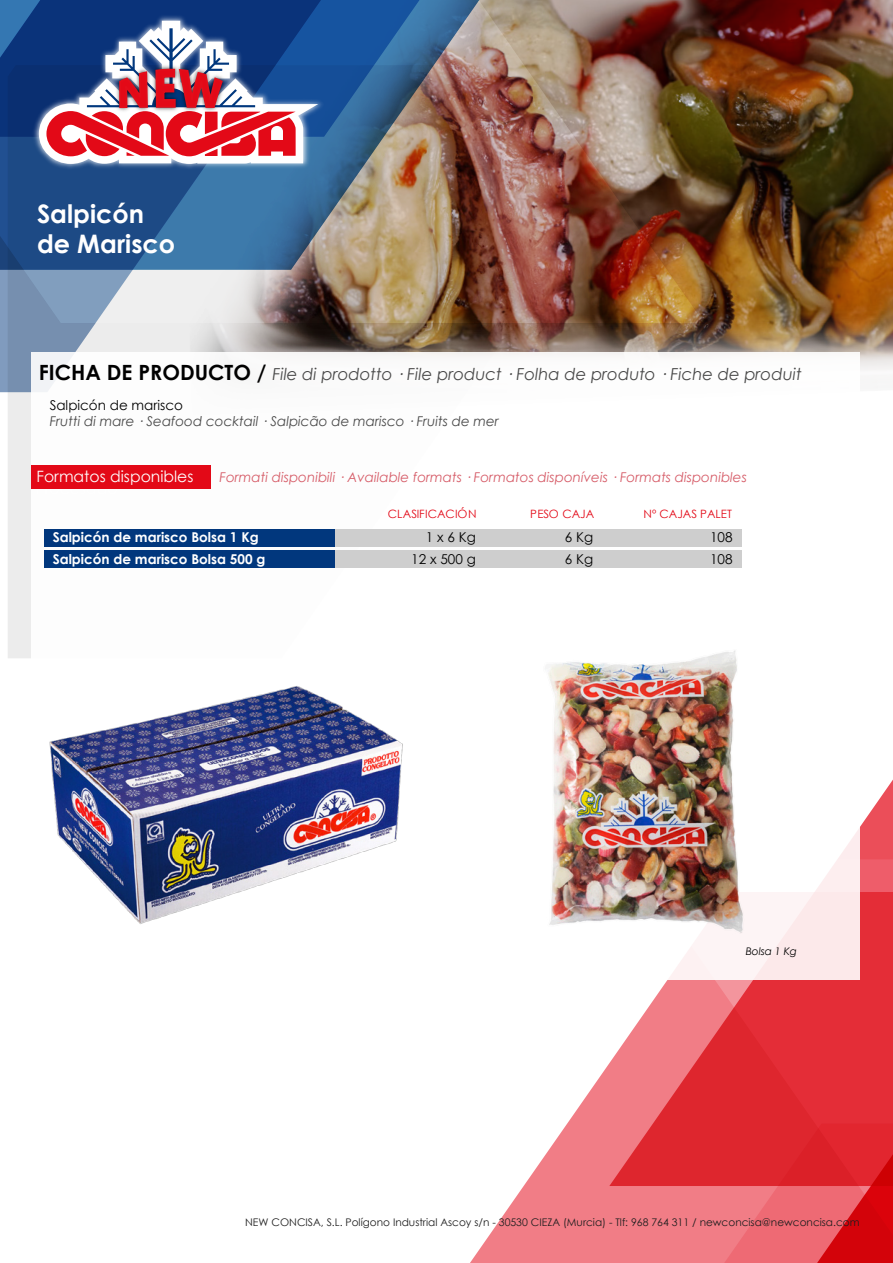
<style>
.page{position:relative;width:893px;height:1263px;background:#fff}
.page>*{position:absolute;margin:0;border:0;box-sizing:border-box;transform-origin:0 0}
.t1{font:700 25.5px/30.6px "Century Gothic";color:#fff}
.t2{font:italic 16.5px "Century Gothic";color:#494949}
.t3{font:15.6px "Century Gothic";color:#fff}
.t4{font:italic 13.5px "Century Gothic";color:#d65c68}
.t5{font:italic 13.5px "Century Gothic";color:#494949}
.t6{font:700 13.5px/21.3px "Century Gothic";color:#fff}
.t7{font:13.5px/21.3px "Century Gothic";color:#000}
.t8{font:11.55px "Century Gothic";color:#e30917}
.t9{font:10.5px "Century Gothic";color:#1e1e1e}
.t10{font:italic 10.5px "Century Gothic";color:#000}
.s1{font-weight:700;font-style:normal;font-size:21px;color:#000}
</style>
<div class="page">
<svg style="left:860px;top:779px;width:33px;height:80px;fill:#eb4e59"></svg>
<svg style="left:470px;top:1032px;width:161px;height:231px"></svg>
<svg style="left:631px;top:859px;width:262px;height:404px"></svg>
<img style="left:388px;top:0;width:505px;height:370px">
<svg style="left:0;top:323px;width:388px;height:69px"></svg>
<img style="left:0;top:0;width:704px;height:323px">
<div style="left:32px;top:352px;width:828px;height:627px;background:#fff"></div>
<img style="left:545px;top:650px;width:315px;height:304px">
<img style="left:49px;top:686px;width:354px;height:238px">
<img style="left:32px;top:12px;width:295px;height:161px">
<svg style="left:39px;top:0;width:279px;height:263px"></svg>
<div style="left:285px;top:551px;width:456px;height:17px;background:#cecece"></div>
<div style="left:44px;top:551px;width:290px;height:17px;background:#01377d"></div>
<div style="left:31px;top:465px;width:179px;height:23px;background:#e30917"></div>
<div style="left:285px;top:529px;width:456px;height:18px;background:#cecece"></div>
<div style="left:44px;top:529px;width:290px;height:18px;background:#01377d"></div>
<h1 class="t1" style="left:37px;top:197px;width:140px">Salpicón de Marisco</h1>
<h2 class="t2" style="left:39px;top:363px;width:764px"><span class="s1">FICHA DE PRODUCTO /</span> File di prodotto · File product · Folha de produto · Fiche de produit</h2>
<p class="t7" style="left:50px;top:394px;width:135px">Salpicón de marisco</p>
<p class="t5" style="left:50px;top:412px;width:451px">Frutti di mare · Seafood cocktail · Salpicão de marisco · Fruits de mer</p>
<h3 class="t3" style="left:37px;top:466px;width:158px">Formatos disponibles</h3>
<p class="t4" style="left:220px;top:468px;width:529px">Formati disponibili · Available formats · Formatos disponíveis · Formats disponibles</p>
<p class="t6" style="left:53px;top:526px;width:214px">Salpicón de marisco Bolsa 1 Kg<br>Salpicón de marisco Bolsa 500 g</p>
<p class="t8" style="left:388px;top:506px;width:90px">CLASIFICACIÓN</p>
<p class="t8" style="left:530px;top:506px;width:66px">PESO CAJA</p>
<p class="t7" style="left:411px;top:527px;width:66px;text-align:right">1 x 6 Kg<br>12 x 500 g</p>
<p class="t7" style="left:565px;top:527px;width:30px">6 Kg<br>6 Kg</p>
<p class="t8" style="left:644px;top:506px;width:90px">Nº CAJAS PALET</p>
<p class="t7" style="left:710px;top:527px;width:24px">108<br>108</p>
<p class="t10" style="left:746px;top:943px;width:53px">Bolsa 1 Kg</p>
<p class="t9" style="left:245px;top:1215px;width:616px">NEW CONCISA, S.L. Polígono Industrial Ascoy s/n - 30530 CIEZA (Murcia) - Tlf: 968 764 311 / newconcisa@newconcisa.com</p>
</div>
